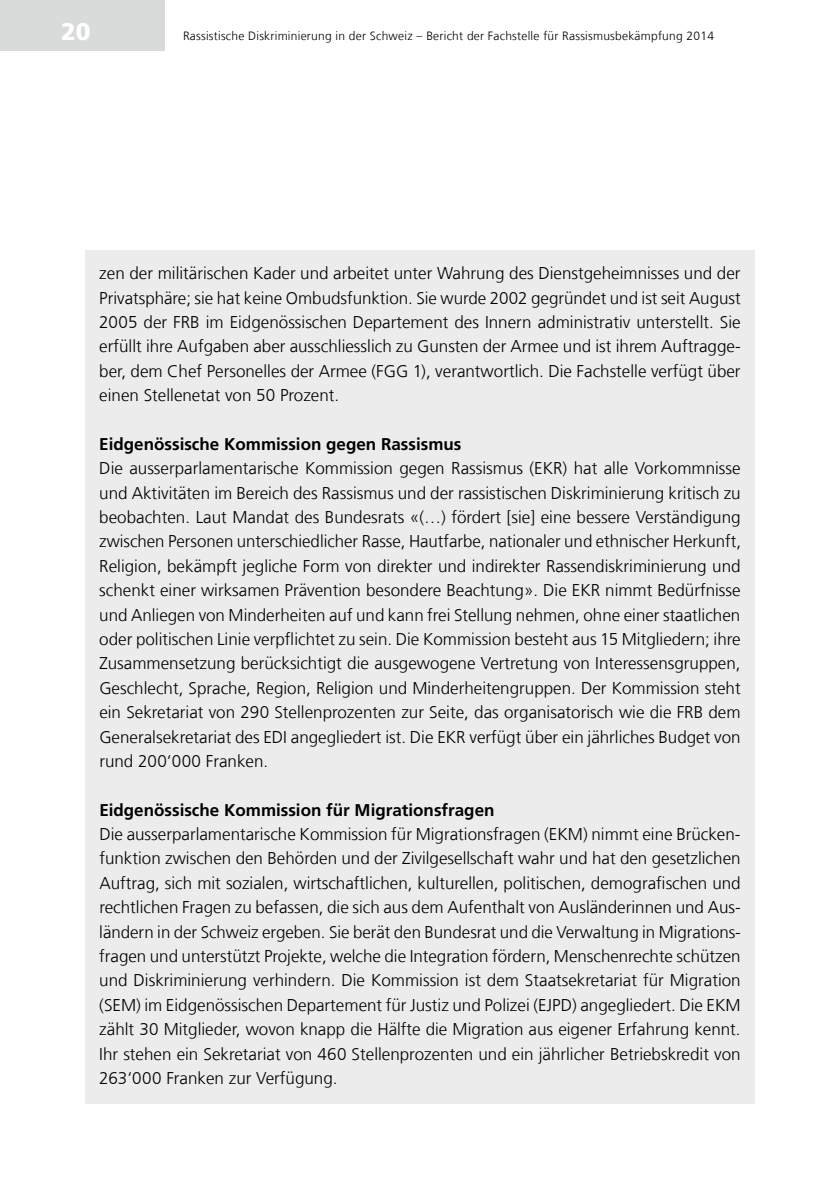
<style>
.page{position:relative;width:840px;height:1191px;background:#fff}
.page>*{position:absolute;margin:0;border:0;box-sizing:border-box;transform-origin:0 0}
.t1{font:900 24px "Frutiger LT Std";color:#fff}
.t2{font:300 17px/24.4px "Frutiger LT Com";color:#000;text-align:justify}
.t3{font:700 17px "Frutiger LT Com";color:#000}
.t4{font:300 12px "Frutiger LT Com";letter-spacing:.02em;color:#000}
</style>
<div class="page">
<div style="left:0;top:0;width:164px;height:51px;background:#d9dada"></div>
<div style="left:85px;top:250px;width:669px;height:853px;background:#ececec"></div>
<h1 class="t1" style="left:61px;top:17px;width:31px">20</h1>
<p class="t4" style="left:183px;top:29px;width:532px">Rassistische Diskriminierung in der Schweiz – Bericht der Fachstelle für Rassismusbekämpfung 2014</p>
<p class="t2" style="left:99px;top:261px;width:642px">zen der militärischen Kader und arbeitet unter Wahrung des Dienstgeheimnisses und der Privatsphäre; sie hat keine Ombudsfunktion. Sie wurde 2002 gegründet und ist seit August 2005 der FRB im Eidgenössischen Departement des Innern administrativ unterstellt. Sie erfüllt ihre Aufgaben aber ausschliesslich zu Gunsten der Armee und ist ihrem Auftragge&shy;ber, dem Chef Personelles der Armee (FGG 1), verantwortlich. Die Fachstelle verfügt über einen Stellenetat von 50 Prozent.</p>
<p class="t3" style="left:99px;top:434px;width:363px">Eidgenössische Kommission gegen Rassismus</p>
<p class="t2" style="left:99px;top:456px;width:643px">Die ausserparlamentarische Kommission gegen Rassismus (EKR) hat alle Vorkommnisse und Aktivitäten im Bereich des Rassismus und der rassistischen Diskriminierung kritisch zu beobachten. Laut Mandat des Bundesrats «(…) fördert [sie] eine bessere Verständigung zwischen Personen unterschiedlicher Rasse, Hautfarbe, nationaler und ethnischer Herkunft, Religion, bekämpft jegliche Form von direkter und indirekter Rassendiskriminierung und schenkt einer wirksamen Prävention besondere Beachtung». Die EKR nimmt Bedürfnisse und Anliegen von Minderheiten auf und kann frei Stellung nehmen, ohne einer staatlichen oder politischen Linie verpflichtet zu sein. Die Kommission besteht aus 15 Mitgliedern; ihre Zusammensetzung berücksichtigt die ausgewogene Vertretung von Interessensgruppen, Geschlecht, Sprache, Region, Religion und Minderheitengruppen. Der Kommission steht ein Sekretariat von 290 Stellenprozenten zur Seite, das organisatorisch wie die FRB dem Generalsekretariat des EDI angegliedert ist. Die EKR verfügt über ein jährliches Budget von rund 200‘000 Franken.</p>
<p class="t3" style="left:99px;top:799px;width:396px">Eidgenössische Kommission für Migrationsfragen</p>
<p class="t2" style="left:99px;top:822px;width:642px">Die ausserparlamentarische Kommission für Migrationsfragen (EKM) nimmt eine Brücken&shy;funktion zwischen den Behörden und der Zivilgesellschaft wahr und hat den gesetzlichen Auftrag, sich mit sozialen, wirtschaftlichen, kulturellen, politischen, demografischen und rechtlichen Fragen zu befassen, die sich aus dem Aufenthalt von Ausländerinnen und Aus&shy;ländern in der Schweiz ergeben. Sie berät den Bundesrat und die Verwaltung in Migrations&shy;fragen und unterstützt Projekte, welche die Integration fördern, Menschenrechte schützen und Diskriminierung verhindern. Die Kommission ist dem Staatsekretariat für Migration (SEM) im Eidgenössischen Departement für Justiz und Polizei (EJPD) angegliedert. Die EKM zählt 30 Mitglieder, wovon knapp die Hälfte die Migration aus eigener Erfahrung kennt.<br>Ihr stehen ein Sekretariat von 460 Stellenprozenten und ein jährlicher Betriebskredit von 263‘000 Franken zur Verfügung.</p>
</div>
